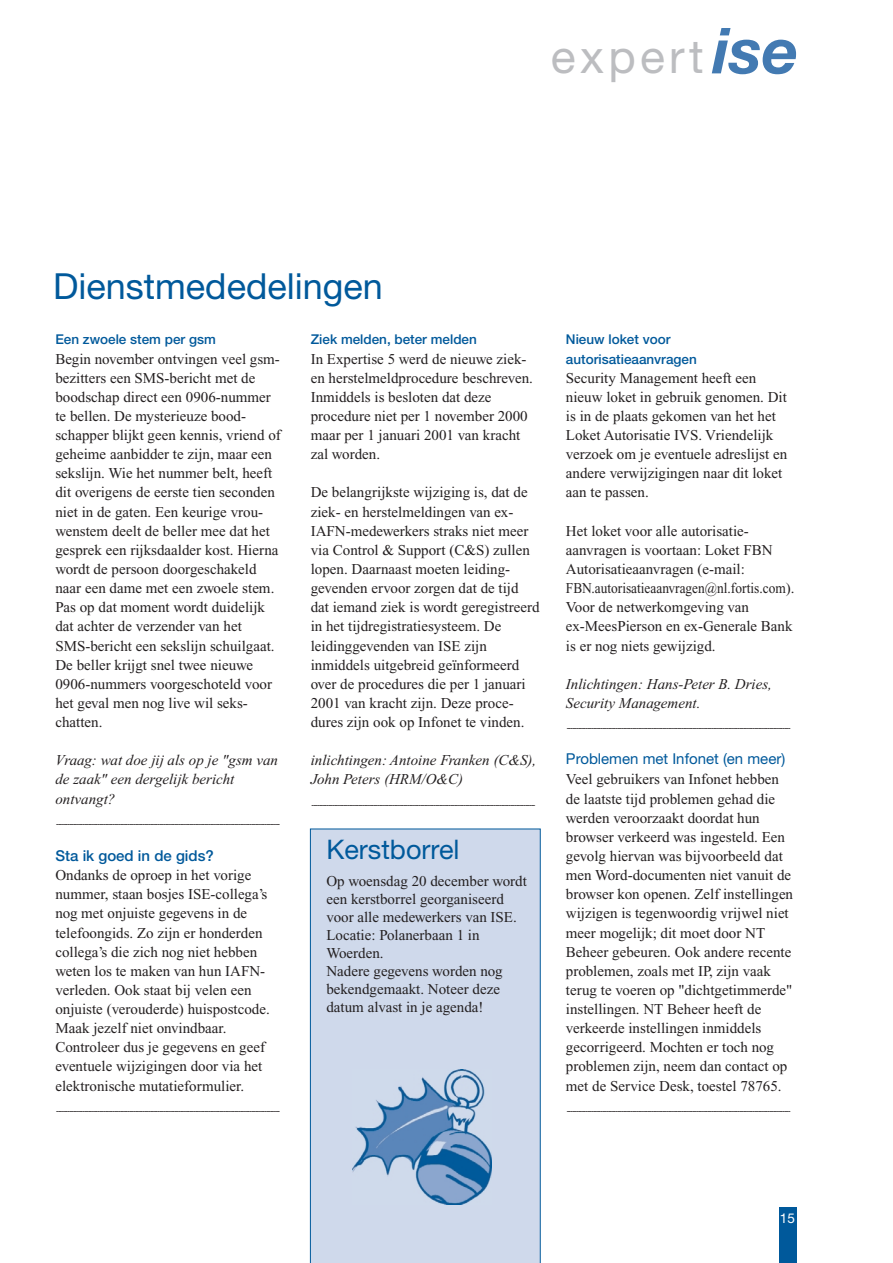
<style>
.page{position:relative;width:893px;height:1263px;background:#fff}
.page>*{position:absolute;margin:0;border:0;box-sizing:border-box;transform-origin:0 0}
.t1{font:46.2px "Helvetica Neue";letter-spacing:.095em;color:#bcbdc0}
.t2{font:36px "Helvetica Neue";color:#00599b}
.t3{font:27px "Helvetica Neue";color:#00599b}
.t4{font:15px/19.2px "Times New Roman";color:#231f20}
.t5{font:italic 15px/19.2px "Times New Roman";color:#231f20}
.t6{font:italic 15px "Times New Roman";color:#231f20;scale:.25 1}
.t7{font:15px "Helvetica Neue";color:#00599b}
.t8{font:500 15px "Helvetica Neue";color:#00599b}
.t9{font:500 13.5px/19.2px "Helvetica Neue";color:#00599b}
.t10{font:13.5px "Helvetica Neue";color:#fff}
.s1{font-weight:700;font-style:italic;font-size:63.6px;color:#437ab2}
</style>
<div class="page">
<div style="left:779px;top:1207px;width:17px;height:56px;background:#00599b"></div>
<div style="left:310px;top:829px;width:230px;height:434px;background:#cfd9eb"></div>
<div style="left:341px;top:1065px;width:162px;height:144px;background:#cfd9eb"></div>
<img style="left:353px;top:1070px;width:138px;height:134px">
<h1 class="t1" style="left:551px;top:40px;width:249px">expert<span class="s1">ise</span></h1>
<h2 class="t2" style="left:53px;top:274px;width:331px">Dienstmededelingen</h2>
<p class="t9" style="left:311px;top:331px;width:168px">Ziek melden, beter melden</p>
<p class="t4" style="left:311px;top:350px;width:224px">In Expertise 5 werd de nieuwe ziek&shy;en herstelmeldprocedure beschreven.<br>Inmiddels is besloten dat deze procedure niet per 1 november 2000 maar per 1 januari 2001 van kracht zal worden.</p>
<p class="t4" style="left:311px;top:484px;width:230px">De belangrijkste wijziging is, dat de ziek- en herstelmeldingen van ex-IAFN-medewerkers straks niet meer via Control &amp; Support (C&amp;S) zullen lopen. Daarnaast moeten leiding&shy;gevenden ervoor zorgen dat de tijd dat iemand ziek is wordt geregistreerd in het tijdregistratiesysteem. De leidinggevenden van ISE zijn inmiddels uitgebreid geïnformeerd over de procedures die per 1 januari 2001 van kracht zijn. Deze proce&shy;dures zijn ook op Infonet te vinden.</p>
<p class="t5" style="left:311px;top:752px;width:227px">inlichtingen: Antoine Franken (C&amp;S),<br>John Peters (HRM/O&amp;C) _______________________________________________________________________________________________________________________</p>
<p class="t9" style="left:55px;top:331px;width:162px">Een zwoele stem per gsm</p>
<p class="t4" style="left:55px;top:350px;width:227px">Begin november ontvingen veel gsm&shy;bezitters een SMS-bericht met de boodschap direct een 0906-nummer te bellen. De mysterieuze bood&shy;schapper blijkt geen kennis, vriend of geheime aanbidder te zijn, maar een sekslijn. Wie het nummer belt, heeft dit overigens de eerste tien seconden niet in de gaten. Een keurige vrou&shy;wenstem deelt de beller mee dat het gesprek een rijksdaalder kost. Hierna wordt de persoon doorgeschakeld naar een dame met een zwoele stem.<br>Pas op dat moment wordt duidelijk dat achter de verzender van het SMS-bericht een sekslijn schuilgaat.<br>De beller krijgt snel twee nieuwe 0906-nummers voorgeschoteld voor het geval men nog live wil seks&shy;chatten.</p>
<p class="t5" style="left:55px;top:752px;width:226px">Vraag: wat doe jij als op je "gsm van de zaak" een dergelijk bericht ontvangt? _______________________________________________________________________________________________________________________</p>
<p class="t8" style="left:55px;top:850px;width:160px">Sta ik goed in de gids?</p>
<p class="t4" style="left:55px;top:867px;width:216px">Ondanks de oproep in het vorige nummer, staan bosjes ISE-collega’s nog met onjuiste gegevens in de telefoongids. Zo zijn er honderden collega’s die zich nog niet hebben weten los te maken van hun IAFN&shy;verleden. Ook staat bij velen een onjuiste (verouderde) huispostcode.<br>Maak jezelf niet onvindbaar.<br>Controleer dus je gegevens en geef eventuele wijzigingen door via het elektronische mutatieformulier.</p>
<p class="t6" style="left:57px;top:1099px;width:894px">_______________________________________________________________________________________________________________________</p>
<h3 class="t3" style="left:326px;top:840px;width:134px">Kerstborrel</h3>
<p class="t4" style="left:326px;top:874px;width:202px;line-height:18px">Op woensdag 20 december wordt een kerstborrel georganiseerd voor alle medewerkers van ISE.<br>Locatie: Polanerbaan 1 in<br>Woerden.<br>Nadere gegevens worden nog bekendgemaakt. Noteer deze datum alvast in je agenda!</p>
<p class="t9" style="left:566px;top:331px;width:132px">Nieuw loket voor autorisatieaanvragen</p>
<p class="t4" style="left:566px;top:369px;width:223px">Security Management heeft een nieuw loket in gebruik genomen. Dit is in de plaats gekomen van het het<br>Loket Autorisatie IVS. Vriendelijk verzoek om je eventuele adreslijst en andere verwijzigingen naar dit loket aan te passen.</p>
<p class="t4" style="left:566px;top:523px;width:230px">Het loket voor alle autorisatie&shy;aanvragen is voortaan: Loket FBN Autorisatieaanvragen (e-mail:<br>FBN.autorisatieaanvragen@nl.fortis.com).<br>Voor de netwerkomgeving van ex-MeesPierson en ex-Generale Bank is er nog niets gewijzigd.</p>
<p class="t5" style="left:566px;top:676px;width:226px">Inlichtingen: Hans-Peter B. Dries,<br>Security Management. _______________________________________________________________________________________________________________________</p>
<p class="t7" style="left:566px;top:754px;width:221px">Problemen met Infonet (en meer)</p>
<p class="t4" style="left:566px;top:771px;width:229px">Veel gebruikers van Infonet hebben de laatste tijd problemen gehad die werden veroorzaakt doordat hun browser verkeerd was ingesteld. Een gevolg hiervan was bijvoorbeeld dat men Word-documenten niet vanuit de browser kon openen. Zelf instellingen wijzigen is tegenwoordig vrijwel niet meer mogelijk; dit moet door NT Beheer gebeuren. Ook andere recente problemen, zoals met IP, zijn vaak terug te voeren op "dichtgetimmerde" instellingen. NT Beheer heeft de verkeerde instellingen inmiddels gecorrigeerd. Mochten er toch nog problemen zijn, neem dan contact op met de Service Desk, toestel 78765.</p>
<p class="t6" style="left:567px;top:1099px;width:894px">_______________________________________________________________________________________________________________________</p>
<p class="t10" style="left:779px;top:1213px;width:17px">15</p>
</div>
